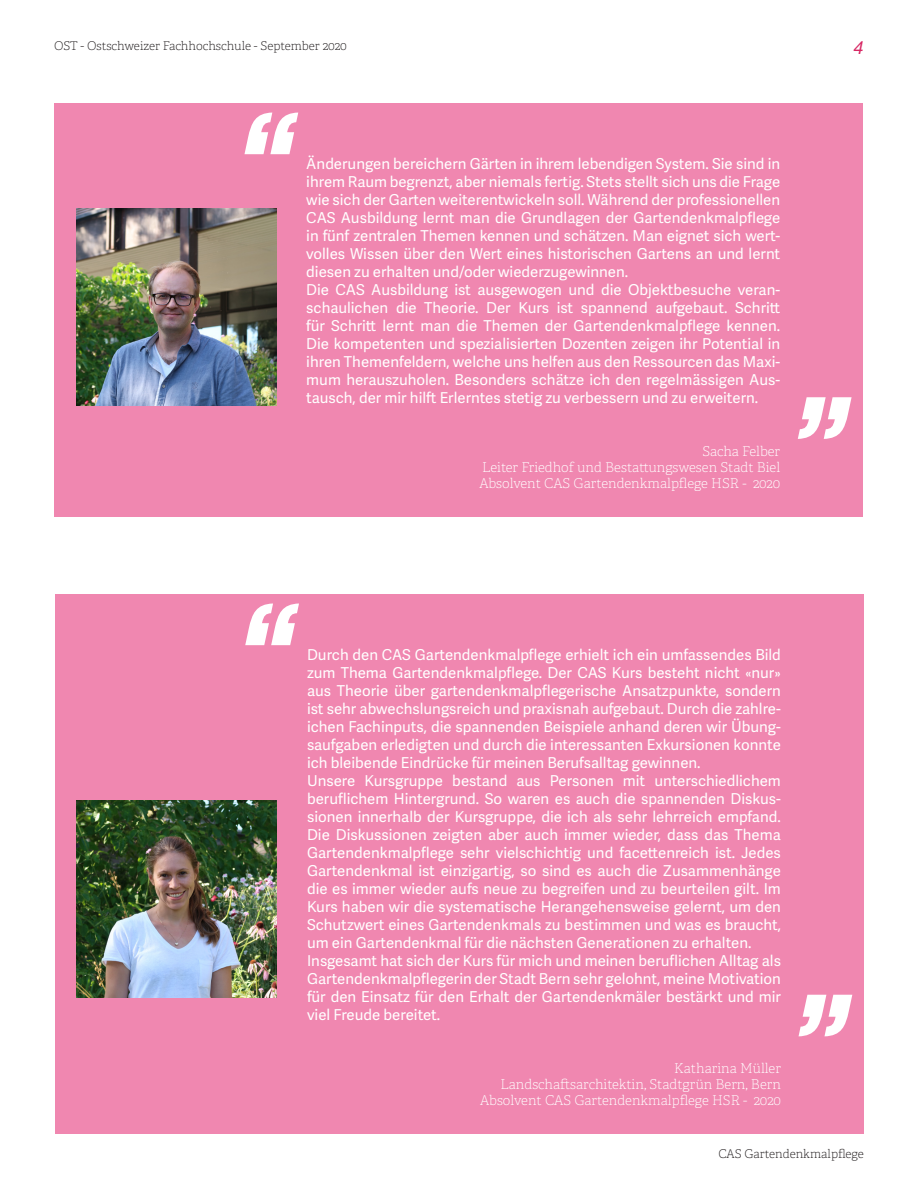
<style>
.page{position:relative;width:918px;height:1188px;background:#fff}
.page>*{position:absolute;margin:0;border:0;box-sizing:border-box;transform-origin:0 0}
.t1{font:italic 900 condensed 108px "Helvetica Neue LT Std";color:#fff}
.t2{font:italic 18px "Helvetica Neue LT Std";color:#d72864}
.t3{font:15px/18px "Adelle Sans";color:#fff;text-align:justify}
.t4{font:13.5px "Adelle PE Th";color:#fff}
.t5{font:12px "Adelle PE Th";color:#231f20}
</style>
<div class="page">
<div style="left:55px;top:103px;width:808px;height:414px;background:#f087b0"></div>
<img style="left:77px;top:209px;width:199px;height:197px">
<div style="left:56px;top:594px;width:808px;height:540px;background:#f087b0"></div>
<img style="left:77px;top:801px;width:199px;height:197px">
<p class="t5" style="left:54px;top:37px;width:294px">OST - Ostschweizer Fachhochschule - September 2020</p>
<p class="t2" style="left:854px;top:36px;width:12px">4</p>
<p class="t1" style="left:299px;top:239px;width:55px;rotate:-180deg">„</p>
<p class="t3" style="left:306px;top:155px;width:475px">Änderungen bereichern Gärten in ihrem lebendigen System. Sie sind in ihrem Raum begrenzt, aber niemals fertig. Stets stellt sich uns die Frage wie sich der Garten weiterentwickeln soll. Während der professionellen CAS Ausbildung lernt man die Grundlagen der Gartendenkmalpflege in fünf zentralen Themen kennen und schätzen. Man eignet sich wert&shy;volles Wissen über den Wert eines historischen Gartens an und lernt diesen zu erhalten und/oder wiederzugewinnen.</p>
<p class="t3" style="left:306px;top:281px;width:475px">Die CAS Ausbildung ist ausgewogen und die Objektbesuche veran&shy;schaulichen die Theorie. Der Kurs ist spannend aufgebaut. Schritt für Schritt lernt man die Themen der Gartendenkmalpflege kennen.<br>Die kompetenten und spezialisierten Dozenten zeigen ihr Potential in ihren Themenfeldern, welche uns helfen aus den Ressourcen das Maxi&shy;mum herauszuholen. Besonders schätze ich den regelmässigen Aus&shy;tausch, der mir hilft Erlerntes stetig zu verbessern und zu erweitern.</p>
<p class="t4" style="left:702px;top:442px;width:79px">Sacha Felber</p>
<p class="t4" style="left:482px;top:458px;width:300px">Leiter Friedhof und Bestattungswesen Stadt Biel</p>
<p class="t4" style="left:479px;top:474px;width:302px">Absolvent CAS Gartendenkmalpflege HSR - 2020</p>
<p class="t1" style="left:797px;top:312px;width:55px">„</p>
<p class="t1" style="left:300px;top:730px;width:55px;rotate:-180deg">„</p>
<p class="t3" style="left:307px;top:646px;width:475px">Durch den CAS Gartendenkmalpflege erhielt ich ein umfassendes Bild zum Thema Gartendenkmalpflege. Der CAS Kurs besteht nicht «nur» aus Theorie über gartendenkmalpflegerische Ansatzpunkte, sondern ist sehr abwechslungsreich und praxisnah aufgebaut. Durch die zahlre&shy;ichen Fachinputs, die spannenden Beispiele anhand deren wir Übung&shy;saufgaben erledigten und durch die interessanten Exkursionen konnte ich bleibende Eindrücke für meinen Berufsalltag gewinnen.</p>
<p class="t3" style="left:307px;top:772px;width:475px">Unsere Kursgruppe bestand aus Personen mit unterschiedlichem beruflichem Hintergrund. So waren es auch die spannenden Diskus&shy;sionen innerhalb der Kursgruppe, die ich als sehr lehrreich empfand.<br>Die Diskussionen zeigten aber auch immer wieder, dass das Thema Gartendenkmalpflege sehr vielschichtig und facettenreich ist. Jedes Gartendenkmal ist einzigartig, so sind es auch die Zusammenhänge die es immer wieder aufs neue zu begreifen und zu beurteilen gilt. Im Kurs haben wir die systematische Herangehensweise gelernt, um den Schutzwert eines Gartendenkmals zu bestimmen und was es braucht, um ein Gartendenkmal für die nächsten Generationen zu erhalten.</p>
<p class="t3" style="left:307px;top:952px;width:475px">Insgesamt hat sich der Kurs für mich und meinen beruflichen Alltag als Gartendenkmalpflegerin der Stadt Bern sehr gelohnt, meine Motivation für den Einsatz für den Erhalt der Gartendenkmäler bestärkt und mir viel Freude bereitet.</p>
<p class="t4" style="left:674px;top:1059px;width:108px">Katharina Müller</p>
<p class="t4" style="left:500px;top:1075px;width:282px">Landschaftsarchitektin, Stadtgrün Bern, Bern</p>
<p class="t4" style="left:480px;top:1091px;width:302px">Absolvent CAS Gartendenkmalpflege HSR - 2020</p>
<p class="t1" style="left:798px;top:910px;width:55px">„</p>
<p class="t5" style="left:718px;top:1146px;width:147px">CAS Gartendenkmalpflege</p>
</div>
